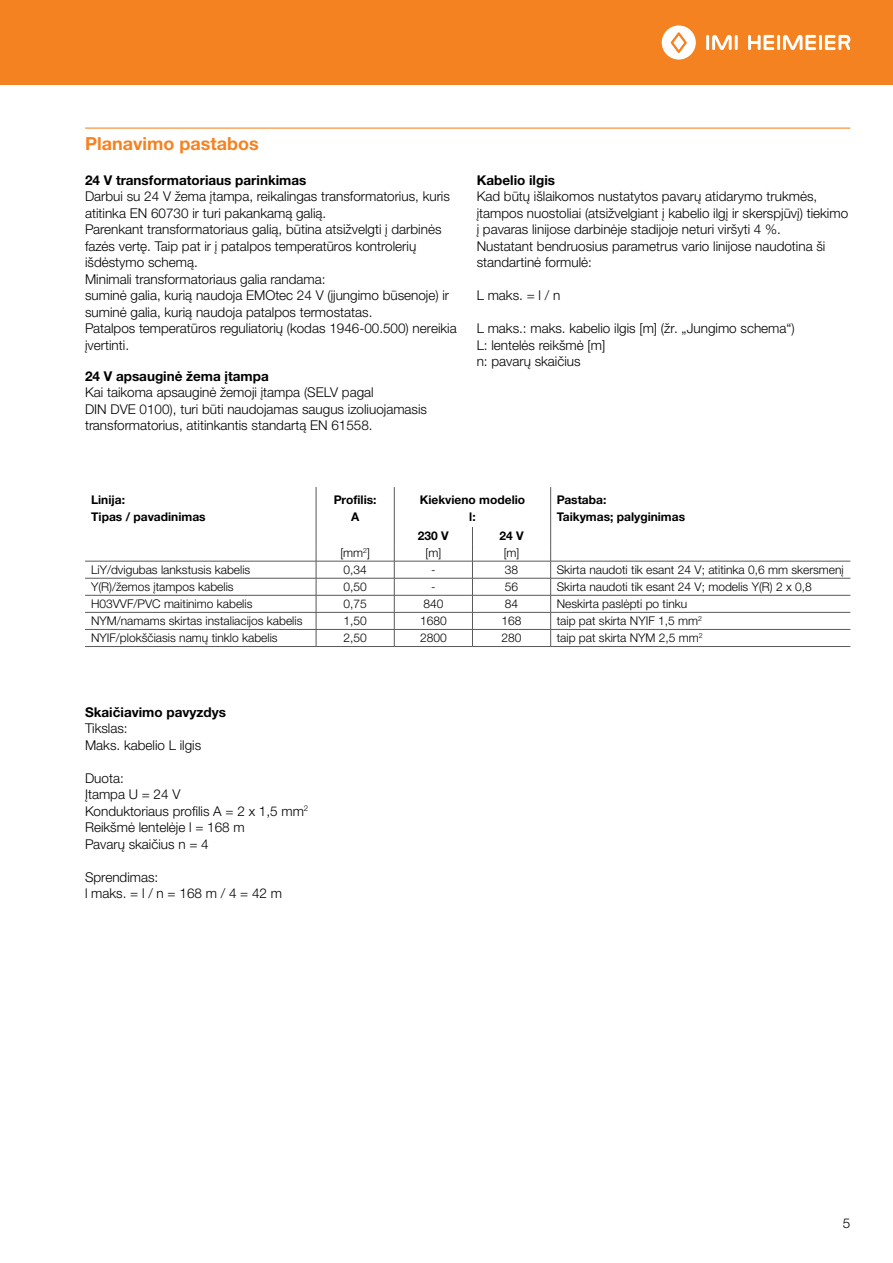
<style>
.page{position:relative;width:893px;height:1263px;background:#fff}
.page>*{position:absolute;margin:0;border:0;box-sizing:border-box;transform-origin:0 0}
.t1{font:700 18px "Helvetica Neue LTW1 G";color:#f58220}
.t2{font:300 13.5px/16.5px "Helvetica Neue LTW1 G";color:#000}
.t3{font:700 13.5px "Helvetica Neue LTW1 G";color:#000}
.t4{font:300 12px "Helvetica Neue LTW1 G";color:#000}
.t5{font:700 12px/16.5px "Helvetica Neue LTW1 G";color:#000}
</style>
<div class="page">
<div style="left:0;top:0;width:893px;height:85px;background:#f58220"></div>
<hr style="left:706px;top:35px;width:3px;height:15px;background:#fff">
<hr style="left:735px;top:35px;width:3px;height:15px;background:#fff">
<svg style="left:712px;top:35px;width:20px;height:15px"></svg>
<svg style="left:662px;top:25px;width:34px;height:35px"></svg>
<hr style="left:777px;top:35px;width:3px;height:15px;background:#fff">
<svg style="left:748px;top:35px;width:26px;height:15px"></svg>
<hr style="left:819px;top:35px;width:3px;height:15px;background:#fff">
<svg style="left:783px;top:35px;width:33px;height:15px"></svg>
<svg style="left:825px;top:35px;width:25px;height:15px"></svg>
<hr style="left:85px;top:128px;width:765px;height:1px;background:#f58220">
<hr style="left:85px;top:561px;width:231px;height:1px;background:#58595b">
<hr style="left:316px;top:561px;width:78px;height:1px;background:#58595b">
<hr style="left:394px;top:561px;width:78px;height:1px;background:#58595b">
<hr style="left:472px;top:561px;width:79px;height:1px;background:#58595b">
<hr style="left:551px;top:561px;width:299px;height:1px;background:#58595b">
<hr style="left:85px;top:578px;width:231px;height:1px;background:#58595b">
<hr style="left:316px;top:578px;width:78px;height:1px;background:#58595b">
<hr style="left:394px;top:578px;width:78px;height:1px;background:#58595b">
<hr style="left:472px;top:578px;width:79px;height:1px;background:#58595b">
<hr style="left:551px;top:578px;width:299px;height:1px;background:#58595b">
<hr style="left:85px;top:595px;width:231px;height:1px;background:#58595b">
<hr style="left:316px;top:595px;width:78px;height:1px;background:#58595b">
<hr style="left:394px;top:595px;width:78px;height:1px;background:#58595b">
<hr style="left:472px;top:595px;width:79px;height:1px;background:#58595b">
<hr style="left:551px;top:595px;width:299px;height:1px;background:#58595b">
<hr style="left:85px;top:612px;width:231px;height:1px;background:#58595b">
<hr style="left:316px;top:612px;width:78px;height:1px;background:#58595b">
<hr style="left:394px;top:612px;width:78px;height:1px;background:#58595b">
<hr style="left:472px;top:612px;width:79px;height:1px;background:#58595b">
<hr style="left:551px;top:612px;width:299px;height:1px;background:#58595b">
<hr style="left:85px;top:629px;width:231px;height:1px;background:#58595b">
<hr style="left:85px;top:646px;width:231px;height:1px;background:#58595b">
<hr style="left:316px;top:629px;width:78px;height:1px;background:#58595b">
<hr style="left:316px;top:646px;width:78px;height:1px;background:#58595b">
<hr style="left:394px;top:629px;width:78px;height:1px;background:#58595b">
<hr style="left:394px;top:646px;width:78px;height:1px;background:#58595b">
<hr style="left:472px;top:629px;width:79px;height:1px;background:#58595b">
<hr style="left:472px;top:646px;width:79px;height:1px;background:#58595b">
<hr style="left:551px;top:629px;width:299px;height:1px;background:#58595b">
<hr style="left:551px;top:646px;width:299px;height:1px;background:#58595b">
<hr style="left:316px;top:487px;width:1px;height:40px;background:#58595b">
<svg style="left:316px;top:527px;width:1px;height:119px"></svg>
<svg style="left:394px;top:527px;width:1px;height:119px"></svg>
<svg style="left:472px;top:527px;width:1px;height:119px"></svg>
<svg style="left:550px;top:527px;width:1px;height:119px"></svg>
<hr style="left:394px;top:487px;width:1px;height:40px;background:#58595b">
<hr style="left:550px;top:487px;width:1px;height:40px;background:#58595b">
<h1 class="t1" style="left:85px;top:132px;width:175px">Planavimo pastabos</h1>
<p class="t3" style="left:85px;top:172px;width:223px">24 V transformatoriaus parinkimas</p>
<p class="t2" style="left:85px;top:188px;width:373px">Darbui su 24 V žema įtampa, reikalingas transformatorius, kuris atitinka EN 60730 ir turi pakankamą galią.<br>Parenkant transformatoriaus galią, būtina atsižvelgti į darbinės fazės vertę. Taip pat ir į patalpos temperatūros kontrolerių išdėstymo schemą.<br>Minimali transformatoriaus galia randama:<br>suminė galia, kurią naudoja EMOtec 24 V (įjungimo būsenoje) ir suminė galia, kurią naudoja patalpos termostatas.<br>Patalpos temperatūros reguliatorių (kodas 1946-00.500) nereikia įvertinti.</p>
<p class="t3" style="left:85px;top:367px;width:185px">24 V apsauginė žema įtampa</p>
<p class="t2" style="left:85px;top:384px;width:344px">Kai taikoma apsauginė žemoji įtampa (SELV pagal<br>DIN DVE 0100), turi būti naudojamas saugus izoliuojamasis transformatorius, atitinkantis standartą EN 61558.</p>
<p class="t3" style="left:477px;top:172px;width:80px">Kabelio ilgis</p>
<p class="t2" style="left:477px;top:188px;width:373px">Kad būtų išlaikomos nustatytos pavarų atidarymo trukmės, įtampos nuostoliai (atsižvelgiant į kabelio ilgį ir skerspjūvį) tiekimo į pavaras linijose darbinėje stadijoje neturi viršyti 4 %.<br>Nustatant bendruosius parametrus vario linijose naudotina ši standartinė formulė:</p>
<p class="t2" style="left:477px;top:287px;width:85px">L maks. = l / n</p>
<p class="t2" style="left:477px;top:320px;width:320px">L maks.: maks. kabelio ilgis [m] (žr. „Jungimo schema“)<br>L: lentelės reikšmė [m]<br>n: pavarų skaičius</p>
<p class="t5" style="left:91px;top:491px;width:116px">Linija:<br>Tipas / pavadinimas</p>
<p class="t5" style="left:334px;top:491px;width:44px;text-align:center">Profilis:<br>A</p>
<p class="t5" style="left:420px;top:491px;width:107px;text-align:center">Kiekvieno modelio l:</p>
<p class="t5" style="left:557px;top:491px;width:130px">Pastaba:<br>Taikymas; palyginimas</p>
<p class="t5" style="left:418px;top:527px;width:32px">230 V</p>
<p class="t5" style="left:499px;top:527px;width:26px">24 V</p>
<p class="t4" style="left:340px;top:545px;width:31px">[mm<sup>2</sup>]</p>
<p class="t4" style="left:425px;top:545px;width:17px">[m]</p>
<p class="t4" style="left:504px;top:545px;width:17px">[m]</p>
<p class="t4" style="left:91px;top:562px;width:161px">LiY/dvigubas lankstusis kabelis</p>
<p class="t4" style="left:343px;top:562px;width:25px">0,34</p>
<p class="t4" style="left:431px;top:562px;width:6px">-</p>
<p class="t4" style="left:505px;top:562px;width:15px">38</p>
<p class="t4" style="left:557px;top:562px;width:289px">Skirta naudoti tik esant 24 V; atitinka 0,6 mm skersmenį</p>
<p class="t4" style="left:91px;top:579px;width:144px">Y(R)/žemos įtampos kabelis</p>
<p class="t4" style="left:343px;top:579px;width:25px">0,50</p>
<p class="t4" style="left:431px;top:579px;width:6px">-</p>
<p class="t4" style="left:505px;top:579px;width:15px">56</p>
<p class="t4" style="left:557px;top:579px;width:257px">Skirta naudoti tik esant 24 V; modelis Y(R) 2 x 0,8</p>
<p class="t4" style="left:91px;top:596px;width:163px">H03VVF/PVC maitinimo kabelis</p>
<p class="t4" style="left:344px;top:596px;width:25px">0,75</p>
<p class="t4" style="left:423px;top:596px;width:22px">840</p>
<p class="t4" style="left:505px;top:596px;width:15px">84</p>
<p class="t4" style="left:557px;top:596px;width:132px">Neskirta paslėpti po tinku</p>
<p class="t4" style="left:91px;top:614px;width:213px">NYM/namams skirtas instaliacijos kabelis</p>
<p class="t4" style="left:344px;top:614px;width:25px">1,50</p>
<p class="t4" style="left:420px;top:614px;width:28px">1680</p>
<p class="t4" style="left:502px;top:614px;width:22px">168</p>
<p class="t4" style="left:557px;top:614px;width:147px">taip pat skirta NYIF 1,5 mm<sup>2</sup></p>
<p class="t4" style="left:91px;top:631px;width:188px">NYIF/plokščiasis namų tinklo kabelis</p>
<p class="t4" style="left:343px;top:631px;width:25px">2,50</p>
<p class="t4" style="left:420px;top:631px;width:28px">2800</p>
<p class="t4" style="left:502px;top:631px;width:22px">280</p>
<p class="t4" style="left:557px;top:631px;width:148px">taip pat skirta NYM 2,5 mm<sup>2</sup></p>
<p class="t3" style="left:85px;top:704px;width:142px">Skaičiavimo pavyzdys</p>
<p class="t2" style="left:85px;top:720px;width:118px">Tikslas:<br>Maks. kabelio L ilgis</p>
<p class="t2" style="left:85px;top:770px;width:225px">Duota:<br>Įtampa U = 24 V<br>Konduktoriaus profilis A = 2 x 1,5 mm<sup>2<br></sup>Reikšmė lentelėje l = 168 m<br>Pavarų skaičius n = 4</p>
<p class="t2" style="left:85px;top:869px;width:199px">Sprendimas:<br>l maks. = l / n = 168 m / 4 = 42 m</p>
<p class="t2" style="left:843px;top:1215px;width:9px">5</p>
</div>
